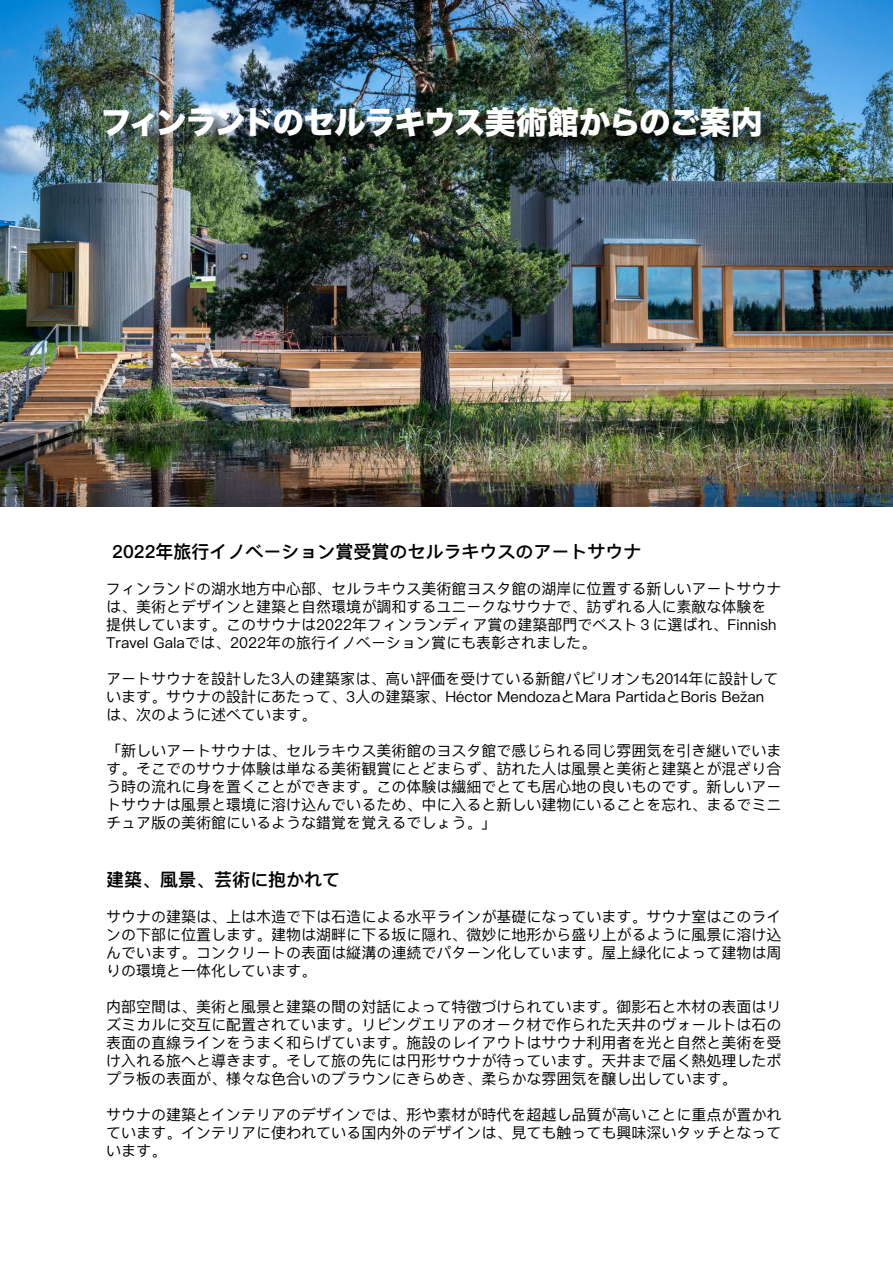
<style>
.page{position:relative;width:893px;height:1263px;background:#fff}
.page>*{position:absolute;margin:0;border:0;box-sizing:border-box;transform-origin:0 0}
.t1{font:31.5px "Hira Kaku Std W8";letter-spacing:-.045em;color:#fff}
.t2{font:600 18px "Ping Fang SC";color:#000}
.t3{font:15px/18px "Ping Fang SC";color:#000;text-align:justify}
</style>
<div class="page">
<img style="left:0;top:0;width:893px;height:506px">
<div style="left:106px;top:110px;width:673px;height:46px;background:#000;opacity:.75"></div>
<h1 class="t1" style="left:100px;top:105px;width:664px">フィンランドのセルラキウス美術館からのご案内</h1>
<p class="t2" style="left:112px;top:541px;width:531px">2022年旅行イノベーション賞受賞のセルラキウスのアートサウナ</p>
<p class="t3" style="left:106px;top:580px;width:676px;text-align:left">フィンランドの湖水地方中心部、セルラキウス美術館ヨスタ館の湖岸に位置する新しいアートサウナは、美術とデザインと建築と自然環境が調和するユニークなサウナで、訪ずれる人に素敵な体験を提供しています。このサウナは2022年フィンランディア賞の建築部門でベスト３に選ばれ、Finnish Travel Galaでは、2022年の旅行イノベーション賞にも表彰されました。</p>
<p class="t3" style="left:106px;top:670px;width:674px;text-align:left">アートサウナを設計した3人の建築家は、高い評価を受けている新館パビリオンも2014年に設計しています。サウナの設計にあたって、3人の建築家、Héctor MendozaとMara PartidaとBoris Bežanは、次のように述べています。</p>
<p class="t3" style="left:106px;top:742px;width:676px">「新しいアートサウナは、セルラキウス美術館のヨスタ館で感じられる同じ雰囲気を引き継いでいます。そこでのサウナ体験は単なる美術観賞にとどまらず、訪れた人は風景と美術と建築とが混ざり合う時の流れに身を置くことができます。この体験は繊細でとても居心地の良いものです。新しいアートサウナは風景と環境に溶け込んでいるため、中に入ると新しい建物にいることを忘れ、まるでミニチュア版の美術館にいるような錯覚を覚えるでしょう。」</p>
<p class="t2" style="left:106px;top:868px;width:235px">建築、風景、芸術に抱かれて</p>
<p class="t3" style="left:106px;top:907px;width:676px">サウナの建築は、上は木造で下は石造による水平ラインが基礎になっています。サウナ室はこのラインの下部に位置します。建物は湖畔に下る坂に隠れ、微妙に地形から盛り上がるように風景に溶け込んでいます。コンクリートの表面は縦溝の連続でパターン化しています。屋上緑化によって建物は周りの環境と一体化しています。</p>
<p class="t3" style="left:106px;top:997px;width:676px">内部空間は、美術と風景と建築の間の対話によって特徴づけられています。御影石と木材の表面はリズミカルに交互に配置されています。リビングエリアのオーク材で作られた天井のヴォールトは石の表面の直線ラインをうまく和らげています。施設のレイアウトはサウナ利用者を光と自然と美術を受け入れる旅へと導きます。そして旅の先には円形サウナが待っています。天井まで届く熱処理したポプラ板の表面が、様々な色合いのブラウンにきらめき、柔らかな雰囲気を醸し出しています。</p>
<p class="t3" style="left:106px;top:1105px;width:676px">サウナの建築とインテリアのデザインでは、形や素材が時代を超越し品質が高いことに重点が置かれています。インテリアに使われている国内外のデザインは、見ても触っても興味深いタッチとなっています。</p>
</div>
